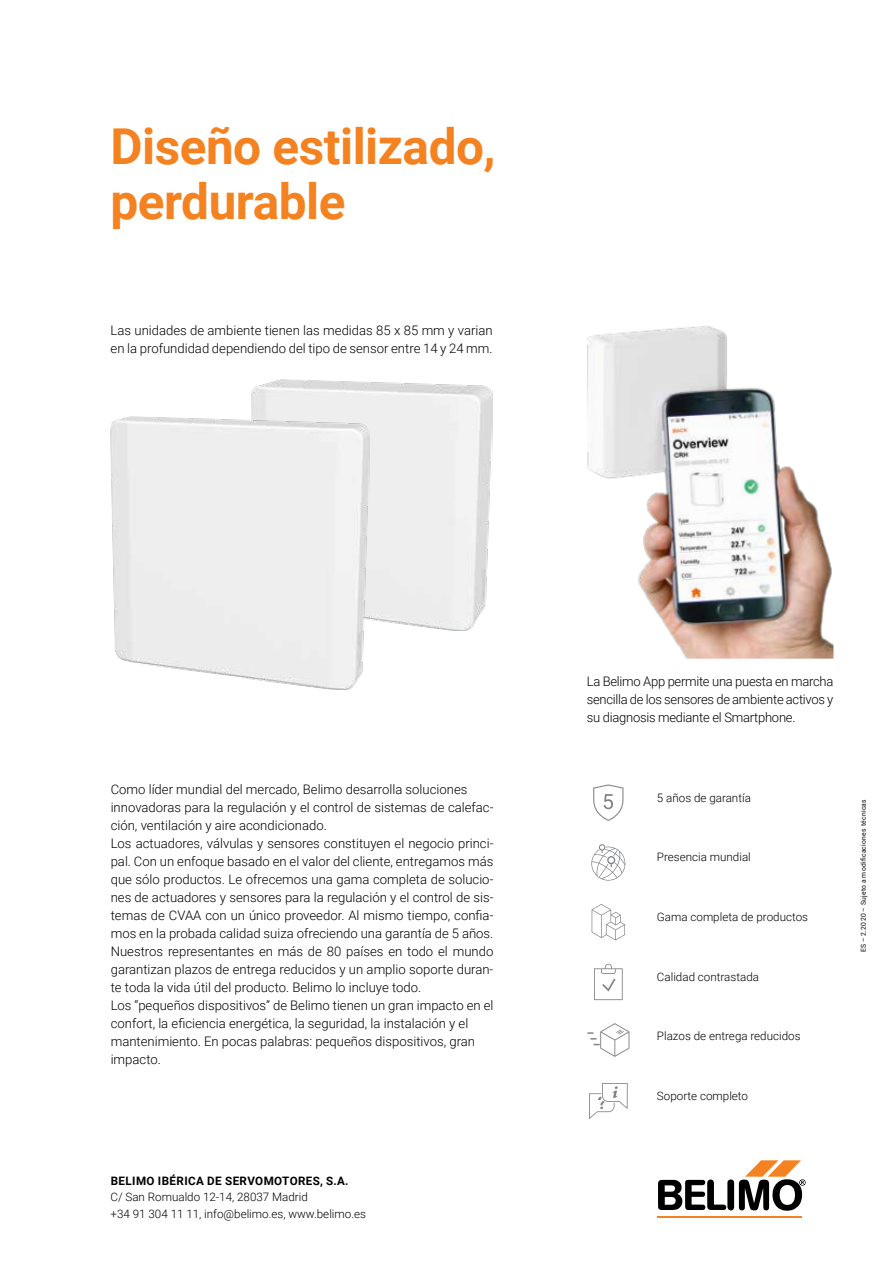
<style>
.page{position:relative;width:893px;height:1263px;background:#fff}
.page>*{position:absolute;margin:0;border:0;box-sizing:border-box;transform-origin:0 0}
.t1{font:700 49.5px/55.5px "Roboto";letter-spacing:-.01em;color:#f58220}
.t2{font:300 13.2px/18px "Roboto";color:#000}
.t3{font:300 11.7px/16.5px "Roboto";color:#000}
.t4{font:700 11.7px "Roboto";letter-spacing:.035em;color:#000}
.t5{font:6.75px "Roboto";letter-spacing:.04em;color:#000}
</style>
<div class="page">
<hr style="left:658px;top:1216px;width:144px;height:1px;background:#f58220">
<svg style="left:658px;top:1160px;width:148px;height:51px"></svg>
<img style="left:252px;top:380px;width:241px;height:251px">
<img style="left:111px;top:416px;width:258px;height:273px">
<svg style="left:593px;top:784px;width:30px;height:37px"></svg>
<svg style="left:592px;top:904px;width:33px;height:36px"></svg>
<svg style="left:589px;top:1083px;width:39px;height:36px"></svg>
<svg style="left:591px;top:844px;width:34px;height:37px"></svg>
<svg style="left:587px;top:1023px;width:42px;height:34px"></svg>
<svg style="left:594px;top:964px;width:29px;height:36px"></svg>
<img style="left:587px;top:326px;width:246px;height:333px">
<h1 class="t1" style="left:111px;top:116px;width:387px">Diseño estilizado, perdurable</h1>
<p class="t2" style="left:111px;top:320px;width:384px">Las unidades de ambiente tienen las medidas 85 x 85 mm y varian en la profundidad dependiendo del tipo de sensor entre 14 y 24 mm.</p>
<p class="t2" style="left:587px;top:671px;width:248px;text-align:justify">La Belimo App permite una puesta en marcha sencilla de los sensores de ambiente activos y su diagnosis mediante el Smartphone.</p>
<p class="t2" style="left:111px;top:779px;width:384px">Como líder mundial del mercado, Belimo desarrolla soluciones innovadoras para la regulación y el control de sistemas de calefac&shy;ción, ventilación y aire acondicionado.<br>Los actuadores, válvulas y sensores constituyen el negocio princi&shy;pal. Con un enfoque basado en el valor del cliente, entregamos más que sólo productos. Le ofrecemos una gama completa de solucio&shy;nes de actuadores y sensores para la regulación y el control de sis&shy;temas de CVAA con un único proveedor. Al mismo tiempo, confia&shy;mos en la probada calidad suiza ofreciendo una garantía de 5 años.<br>Nuestros representantes en más de 80 países en todo el mundo garantizan plazos de entrega reducidos y un amplio soporte duran&shy;te toda la vida útil del producto. Belimo lo incluye todo.<br>Los “pequeños dispositivos” de Belimo tienen un gran impacto en el confort, la eficiencia energética, la seguridad, la instalación y el mantenimiento. En pocas palabras: pequeños dispositivos, gran impacto.</p>
<p class="t3" style="left:657px;top:789px;width:95px">5 años de garantía</p>
<p class="t3" style="left:657px;top:848px;width:95px">Presencia mundial</p>
<p class="t3" style="left:657px;top:908px;width:153px">Gama completa de productos</p>
<p class="t3" style="left:657px;top:968px;width:104px">Calidad contrastada</p>
<p class="t3" style="left:657px;top:1027px;width:145px">Plazos de entrega reducidos</p>
<p class="t3" style="left:657px;top:1087px;width:93px">Soporte completo</p>
<p class="t5" style="left:859px;top:952px;width:154px;rotate:-90deg">ES – 2.2020 – Sujeto a modificaciones técnicas</p>
<p class="t4" style="left:111px;top:1172px;width:239px">BELIMO IBÉRICA DE SERVOMOTORES, S.A.</p>
<p class="t3" style="left:111px;top:1188px;width:257px">C/ San Romualdo 12-14, 28037 Madrid<br>+34 91 304 11 11, info@belimo.es, www.belimo.es</p>
</div>
